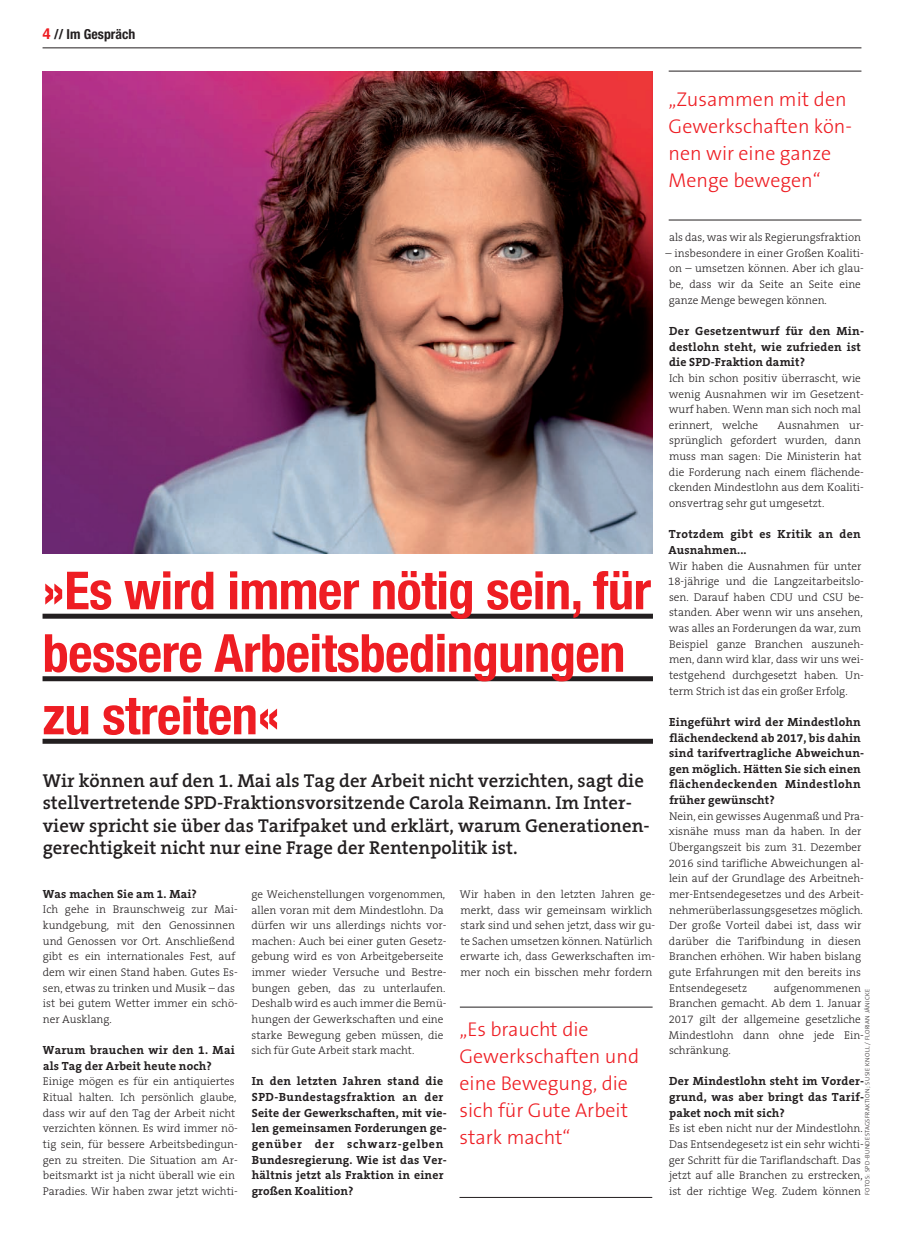
<style>
.page{position:relative;width:904px;height:1241px;background:#fff}
.page>*{position:absolute;margin:0;border:0;box-sizing:border-box;transform-origin:0 0}
.t1{font:700 condensed 52.5px/62.5px "Helvetica Neue LT";letter-spacing:-.01em;color:#ee1d23}
.t2{font:300 20px/26.9px "The Sans B3";color:#ee1d23}
.t3{font:600 18.75px/22.5px "The Serif B6";color:#231f20}
.t4{font:700 condensed 13.75px "Helvetica Neue LT";color:#231f20}
.t5{font:700 11.88px/15.6px "The Serif B7";letter-spacing:.015em;color:#231f20}
.t6{font:300 11.25px/15.6px "The Serif B3";color:#231f20}
.t7{font:300 6.25px "The Sans B3";letter-spacing:.05em;color:#231f20}
.s1{font-family:"Helvetica LT";font-stretch:normal;font-size:15px;color:#ee1d23}
</style>
<div class="page">
<hr style="left:43px;top:48px;width:818px;height:1px;background:#231f20">
<img style="left:43px;top:71px;width:609px;height:483px">
<div style="left:43px;top:613px;width:610px;height:5px;background:#231f20"></div>
<div style="left:43px;top:676px;width:610px;height:5px;background:#231f20"></div>
<div style="left:43px;top:738px;width:610px;height:5px;background:#231f20"></div>
<hr style="left:460px;top:1006px;width:192px;height:1px;background:#231f20">
<hr style="left:668px;top:220px;width:193px;height:1px;background:#231f20">
<hr style="left:459px;top:1196px;width:193px;height:1px;background:#231f20">
<hr style="left:668px;top:71px;width:193px;height:1px;background:#231f20">
<p class="t4" style="left:43px;top:26px;width:94px"><span class="s1">4</span> // Im Gespräch</p>
<h2 class="t2" style="left:668px;top:86px;width:185px">„Zusammen mit den<br>Gewerkschaften kön&shy;nen wir eine ganze<br>Menge bewegen“</h2>
<h1 class="t1" style="left:43px;top:558px;width:610px">»Es wird immer nötig sein, für bessere Arbeitsbedingungen zu streiten«</h1>
<p class="t3" style="left:43px;top:769px;width:608px">Wir können auf den 1. Mai als Tag der Arbeit nicht verzichten, sagt die stellvertretende SPD-Fraktionsvorsitzende Carola Reimann. Im Inter&shy;view spricht sie über das Tarifpaket und erklärt, warum Generationen&shy;gerechtigkeit nicht nur eine Frage der Rentenpolitik ist.</p>
<p class="t5" style="left:43px;top:886px;width:156px">Was machen Sie am 1. Mai?</p>
<p class="t6" style="left:43px;top:902px;width:197px">Ich gehe in Braunschweig zur Mai&shy;kundgebung, mit den Genossinnen und Genossen vor Ort. Anschließend gibt es ein internationales Fest, auf dem wir einen Stand haben. Gutes Es&shy;sen, etwas zu trinken und Musik – das ist bei gutem Wetter immer ein schö&shy;ner Ausklang.</p>
<p class="t5" style="left:43px;top:1042px;width:193px">Warum brauchen wir den 1. Mai als Tag der Arbeit heute noch?</p>
<p class="t6" style="left:43px;top:1073px;width:197px">Einige mögen es für ein antiquiertes Ritual halten. Ich persönlich glaube, dass wir auf den Tag der Arbeit nicht verzichten können. Es wird immer nö&shy;tig sein, für bessere Arbeitsbedingun&shy;gen zu streiten. Die Situation am Ar&shy;beitsmarkt ist ja nicht überall wie ein Paradies. Wir haben zwar jetzt wichti-</p>
<p class="t6" style="left:251px;top:886px;width:197px">ge Weichenstellungen vorgenommen, allen voran mit dem Mindestlohn. Da dürfen wir uns allerdings nichts vor&shy;machen: Auch bei einer guten Gesetz&shy;gebung wird es von Arbeitgeberseite immer wieder Versuche und Bestre&shy;bungen geben, das zu unterlaufen.<br>Deshalb wird es auch immer die Bemü&shy;hungen der Gewerkschaften und eine starke Bewegung geben müssen, die sich für Gute Arbeit stark macht.</p>
<p class="t5" style="left:252px;top:1073px;width:197px">In den letzten Jahren stand die<br>SPD-Bundestagsfraktion an der<br>Seite der Gewerkschaften, mit vie&shy;len gemeinsamen Forderungen ge&shy;genüber der schwarz-gelben<br>Bundesregierung. Wie ist das Ver&shy;hältnis jetzt als Fraktion in einer großen Koalition?</p>
<p class="t6" style="left:460px;top:886px;width:197px">Wir haben in den letzten Jahren ge&shy;merkt, dass wir gemeinsam wirklich stark sind und sehen jetzt, dass wir gu&shy;te Sachen umsetzen können. Natürlich erwarte ich, dass Gewerkschaften im&shy;mer noch ein bisschen mehr fordern</p>
<h2 class="t2" style="left:459px;top:1016px;width:181px">„Es braucht die<br>Gewerkschaften und eine Bewegung, die sich für Gute Arbeit stark macht“</h2>
<p class="t6" style="left:669px;top:230px;width:193px">als das, was wir als Regierungsfraktion</p>
<p class="t6" style="left:669px;top:245px;width:197px;text-indent:-3px">– insbesondere in einer Großen Koaliti&shy;on – umsetzen können. Aber ich glau&shy;be, dass wir da Seite an Seite eine ganze Menge bewegen können.</p>
<p class="t5" style="left:669px;top:323px;width:196px">Der Gesetzentwurf für den Min&shy;destlohn steht, wie zufrieden ist die SPD-Fraktion damit?</p>
<p class="t6" style="left:669px;top:370px;width:196px">Ich bin schon positiv überrascht, wie wenig Ausnahmen wir im Gesetzent&shy;wurf haben. Wenn man sich noch mal erinnert, welche</p>
<p class="t6" style="left:669px;top:417px;width:196px;text-indent:108px">Ausnahmen ur&shy;sprünglich gefordert wurden, dann muss man sagen: Die Ministerin hat die Forderung nach einem flächende&shy;ckenden Mindestlohn aus dem Koaliti&shy;onsvertrag sehr gut umgesetzt.</p>
<p class="t5" style="left:668px;top:526px;width:194px">Trotzdem gibt es Kritik an den<br>Ausnahmen...</p>
<p class="t6" style="left:668px;top:558px;width:197px">Wir haben die Ausnahmen für unter 18-jährige und die Langzeitarbeitslo&shy;sen. Darauf haben CDU und CSU be&shy;standen. Aber wenn wir uns ansehen, was alles an Forderungen da war, zum Beispiel ganze Branchen auszuneh&shy;men, dann wird klar, dass wir uns wei&shy;testgehend durchgesetzt haben. Un&shy;term Strich ist das ein großer Erfolg.</p>
<p class="t5" style="left:669px;top:714px;width:196px">Eingeführt wird der Mindestlohn flächendeckend ab 2017, bis dahin sind tarifvertragliche Abweichun&shy;gen möglich. Hätten Sie sich einen flächendeckenden Mindestlohn früher gewünscht?</p>
<p class="t6" style="left:668px;top:808px;width:197px">Nein, ein gewisses Augenmaß und Pra&shy;xisnähe muss man da haben. In der Übergangszeit bis zum 31. Dezember 2016 sind tarifliche Abweichungen al&shy;lein auf der Grundlage des Arbeitneh&shy;mer-Entsendegesetzes und des Arbeit&shy;nehmerüberlassungsgesetzes möglich.<br>Der große Vorteil dabei ist, dass wir darüber die Tarifbindung in diesen Branchen erhöhen. Wir haben bislang gute Erfahrungen mit den bereits ins Entsendegesetz</p>
<p class="t6" style="left:668px;top:980px;width:197px;text-indent:105px">aufgenommenen<br>Branchen gemacht. Ab dem 1. Januar<br>2017 gilt der allgemeine gesetzliche<br>Mindestlohn dann ohne jede Ein&shy;schränkung.</p>
<p class="t5" style="left:669px;top:1073px;width:196px;text-align:justify">Der Mindestlohn steht im Vorder&shy;grund, was aber bringt das Tarif&shy;paket noch mit sich?</p>
<p class="t6" style="left:668px;top:1120px;width:197px">Es ist eben nicht nur der Mindestlohn.<br>Das Entsendegesetz ist ein sehr wichti&shy;ger Schritt für die Tariflandschaft. Das jetzt auf alle Branchen zu erstrecken, ist der richtige Weg. Zudem können</p>
<p class="t7" style="left:864px;top:1194px;width:207px;rotate:-90deg">Fotos: spd-bu ndestagsfraktion; Susie Knoll / Florian Jänicke</p>
</div>
